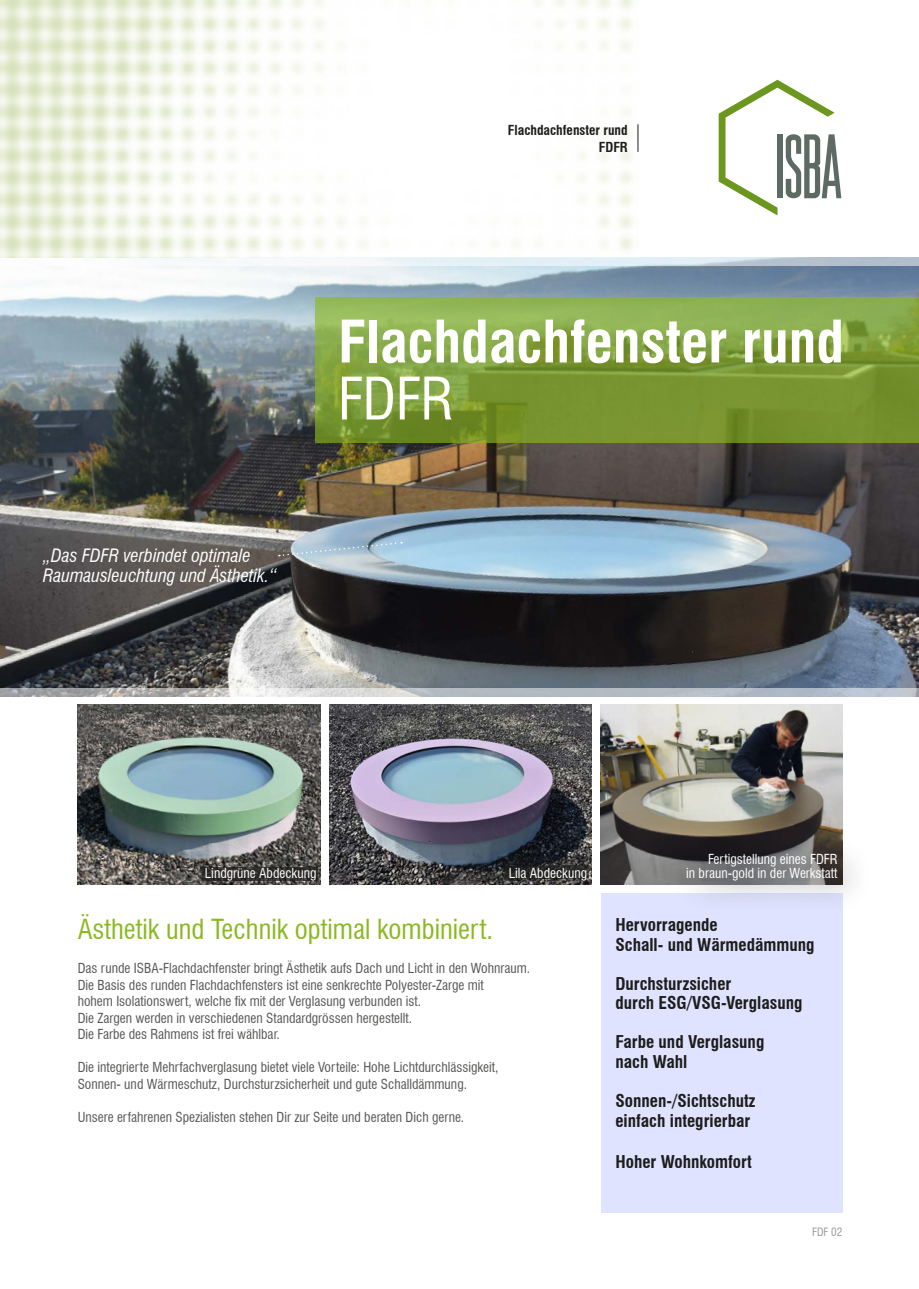
<style>
.page{position:relative;width:919px;height:1289px;background:#fff}
.page>*{position:absolute;margin:0;border:0;box-sizing:border-box;transform-origin:0 0}
.t1{font:700 condensed 57px "Swiss 721 BT";color:#fff}
.t2{font:condensed 57px "Swiss 721 BT";color:#fff}
.t3{font:condensed 27px "Swiss 721 BT";color:#8bb920}
.t4{font:italic condensed 18px "Swiss 721 BT";color:#fff}
.t5{font:700 condensed 17.25px "Swiss 721 BT";color:#1d1d1b}
.t6{font:condensed 13.5px "Swiss 721 BT";color:#575756}
.t7{font:condensed 13.5px "Swiss 721 BT";color:#fff}
.t8{font:700 condensed 13.5px "Swiss 721 BT";color:#1d1d1b}
.t9{font:condensed 11.25px "Swiss 721 BT";color:#9d9d9d}
</style>
<div class="page">
<div style="left:600px;top:892px;width:242px;height:320px;background:#e0e3ff"></div>
<img style="left:0;top:266px;width:918px;height:422px">
<img style="left:600px;top:705px;width:242px;height:179px">
<img style="left:329px;top:705px;width:262px;height:179px">
<img style="left:77px;top:705px;width:244px;height:179px">
<svg style="left:315px;top:297px;width:603px;height:146px;background:#809f3d"></svg>
<svg style="left:149px;top:258px;width:769px;height:8px"></svg>
<svg style="left:0;top:688px;width:918px;height:8px;background:#bbc0c4"></svg>
<svg style="left:279px;top:541px;width:123px;height:15px;background:#a4bac9"></svg>
<svg style="left:202px;top:867px;width:115px;height:13px"></svg>
<svg style="left:497px;top:856px;width:94px;height:10px"></svg>
<svg style="left:430px;top:870px;width:156px;height:10px"></svg>
<svg style="left:504px;top:864px;width:84px;height:15px"></svg>
<div style="left:669px;top:835px;width:203px;height:79px;background:#1d1d1b;opacity:.75"></div>
<svg style="left:637px;top:124px;width:1px;height:28px"></svg>
<svg style="left:718px;top:80px;width:123px;height:135px"></svg>
<p class="t8" style="left:508px;top:122px;width:121px">Flachdachfenster rund</p>
<p class="t8" style="left:598px;top:139px;width:30px">FDFR</p>
<p class="t4" style="left:43px;top:544px;width:209px">„Das FDFR verbindet optimale</p>
<p class="t4" style="left:43px;top:564px;width:235px">Raumausleuchtung und Ästhetik.“</p>
<p class="t1" style="left:338px;top:307px;width:507px">Flachdachfenster rund</p>
<p class="t2" style="left:338px;top:364px;width:117px">FDFR</p>
<p class="t7" style="left:205px;top:865px;width:113px">Lindgrüne Abdeckung</p>
<p class="t7" style="left:508px;top:865px;width:80px">Lila Abdeckung</p>
<p class="t3" style="left:78px;top:912px;width:417px">Ästhetik und Technik optimal kombiniert.</p>
<p class="t6" style="left:78px;top:960px;width:454px">Das runde ISBA-Flachdachfenster bringt Ästhetik aufs Dach und Licht in den Wohnraum.</p>
<p class="t6" style="left:78px;top:976px;width:407px">Die Basis des runden Flachdachfensters ist eine senkrechte Polyester-Zarge mit</p>
<p class="t6" style="left:78px;top:993px;width:345px">hohem Isolationswert, welche fix mit der Verglasung verbunden ist.</p>
<p class="t6" style="left:78px;top:1009px;width:336px">Die Zargen werden in verschiedenen Standardgrössen hergestellt.</p>
<p class="t6" style="left:78px;top:1026px;width:203px">Die Farbe des Rahmens ist frei wählbar.</p>
<p class="t6" style="left:78px;top:1059px;width:422px">Die integrierte Mehrfachverglasung bietet viele Vorteile: Hohe Lichtdurchlässigkeit,</p>
<p class="t6" style="left:78px;top:1075px;width:391px">Sonnen- und Wärmeschutz, Durchsturzsicherheit und gute Schalldämmung.</p>
<p class="t6" style="left:78px;top:1108px;width:388px">Unsere erfahrenen Spezialisten stehen Dir zur Seite und beraten Dich gerne.</p>
<p class="t7" style="left:708px;top:851px;width:131px">Fertigstellung eines FDFR</p>
<p class="t7" style="left:686px;top:864px;width:153px">in braun-gold in der Werkstatt</p>
<p class="t5" style="left:615px;top:914px;width:104px">Hervorragende</p>
<p class="t5" style="left:615px;top:934px;width:200px">Schall- und Wärmedämmung</p>
<p class="t5" style="left:615px;top:973px;width:117px">Durchsturzsicher</p>
<p class="t5" style="left:615px;top:992px;width:188px">durch ESG/VSG-Verglasung</p>
<p class="t5" style="left:615px;top:1031px;width:150px">Farbe und Verglasung</p>
<p class="t5" style="left:615px;top:1051px;width:73px">nach Wahl</p>
<p class="t5" style="left:615px;top:1090px;width:141px">Sonnen-/Sichtschutz</p>
<p class="t5" style="left:615px;top:1109px;width:136px">einfach integrierbar</p>
<p class="t5" style="left:615px;top:1150px;width:138px">Hoher Wohnkomfort</p>
<p class="t9" style="left:812px;top:1225px;width:32px">FDF 02</p>
</div>
